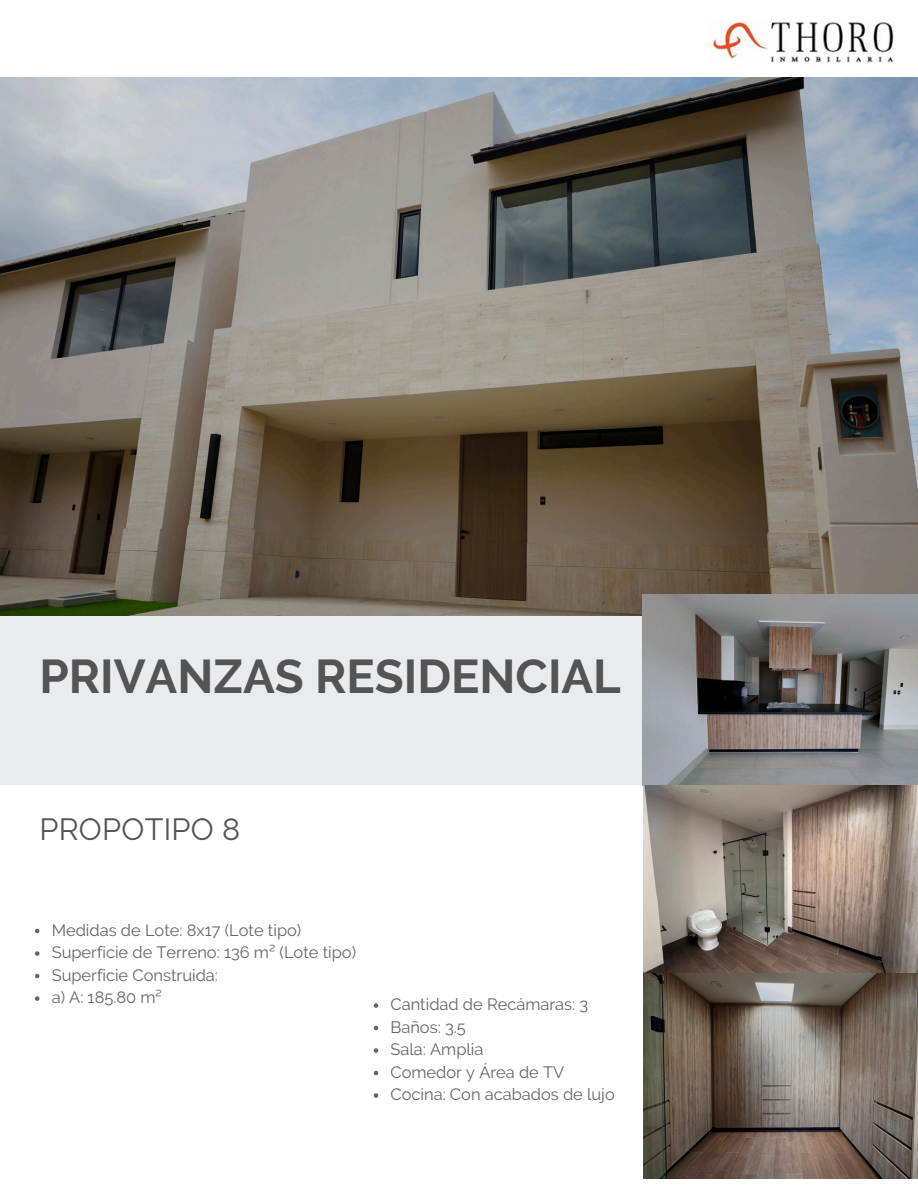
<style>
.page{position:relative;width:918px;height:1188px;background:#fff}
.page>*{position:absolute;margin:0;border:0;box-sizing:border-box;transform-origin:0 0}
.t1{font:700 47.25px "Raleway";color:#545454}
.t2{font:30.6px "Raleway";letter-spacing:.01em;color:#545454}
.t3{font:16.5px "Raleway";color:#656565}
</style>
<div class="page">
<div style="left:0;top:589px;width:918px;height:196px;background:#e9ebed"></div>
<img style="left:0;top:77px;width:918px;height:538px">
<img style="left:643px;top:594px;width:275px;height:585px">
<img style="left:713px;top:21px;width:181px;height:42px">
<svg style="left:35px;top:929px;width:4px;height:4px"></svg>
<svg style="left:35px;top:951px;width:4px;height:5px"></svg>
<svg style="left:35px;top:974px;width:4px;height:4px"></svg>
<svg style="left:35px;top:996px;width:4px;height:5px"></svg>
<svg style="left:374px;top:1003px;width:4px;height:5px"></svg>
<svg style="left:374px;top:1026px;width:4px;height:4px"></svg>
<svg style="left:374px;top:1048px;width:4px;height:5px"></svg>
<svg style="left:374px;top:1071px;width:4px;height:4px"></svg>
<svg style="left:374px;top:1093px;width:4px;height:5px"></svg>
<p class="t1" style="left:39px;top:649px;width:583px">PRIVANZAS RESIDENCIAL</p>
<h2 class="t2" style="left:39px;top:811px;width:203px">PROPOTIPO 8</h2>
<p class="t3" style="left:52px;top:920px;width:251px">Medidas de Lote: 8x17 (Lote tipo)</p>
<p class="t3" style="left:52px;top:943px;width:306px">Superficie de Terreno: 136 m² (Lote tipo)</p>
<p class="t3" style="left:52px;top:965px;width:168px">Superficie Construida:</p>
<p class="t3" style="left:52px;top:988px;width:112px">a) A: 185.80 m²</p>
<p class="t3" style="left:390px;top:995px;width:199px">Cantidad de Recámaras: 3</p>
<p class="t3" style="left:390px;top:1017px;width:77px">Baños: 3.5</p>
<p class="t3" style="left:390px;top:1040px;width:95px">Sala: Amplia</p>
<p class="t3" style="left:390px;top:1062px;width:175px">Comedor y Área de TV</p>
<p class="t3" style="left:390px;top:1085px;width:226px">Cocina: Con acabados de lujo</p>
</div>
